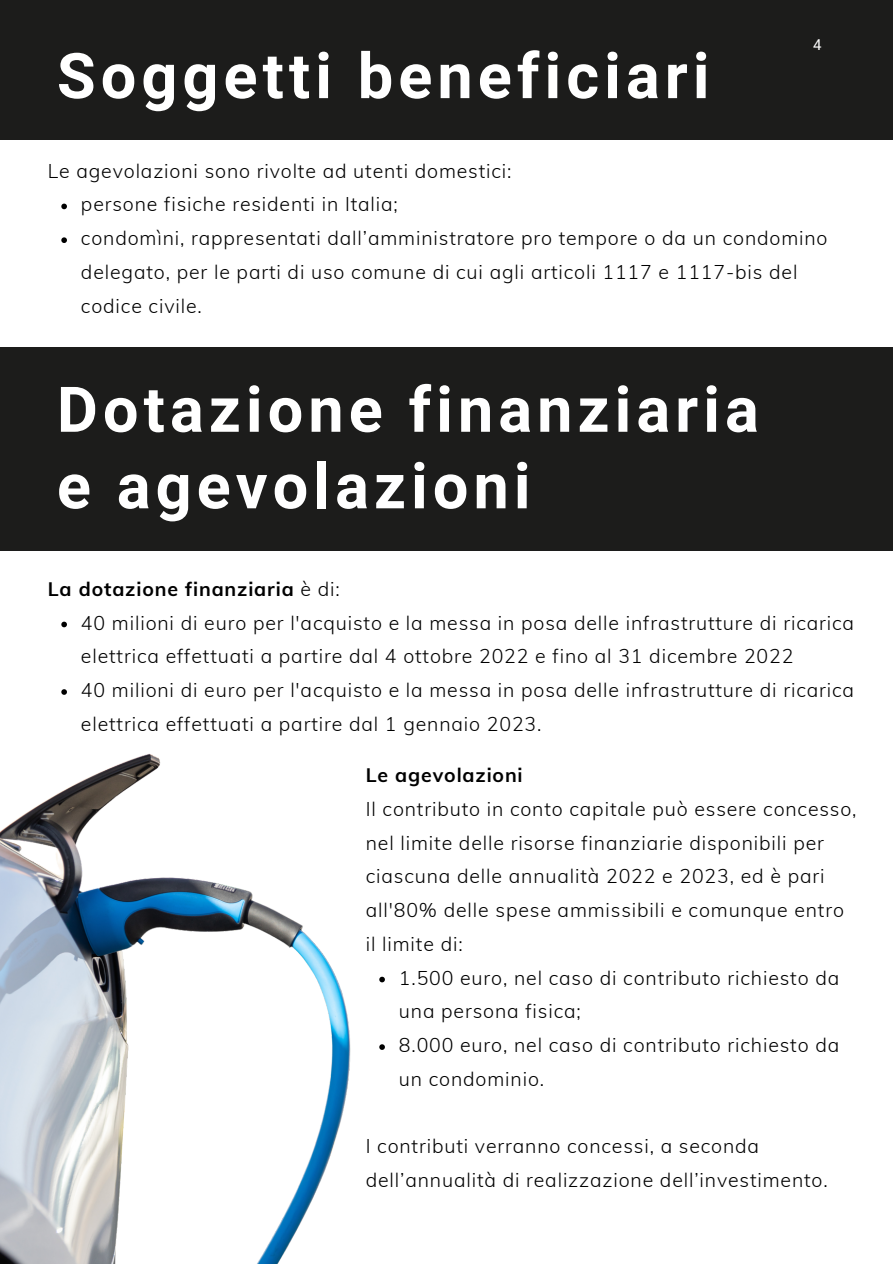
<style>
.page{position:relative;width:893px;height:1264px;background:#fff}
.page>*{position:absolute;margin:0;border:0;box-sizing:border-box;transform-origin:0 0}
.t1{font:700 63px/76.5px "Roboto";letter-spacing:.08em;color:#fff}
.t2{font:300 19.5px/33.8px "Muli";letter-spacing:.045em;color:#000}
.t3{font:700 19.5px "Muli";letter-spacing:.045em;color:#000}
.t4{font:15px "Roboto";color:#fff}
.s1{font-weight:300}
</style>
<div class="page">
<div style="left:0;top:0;width:892px;height:140px;background:#1c1c1b"></div>
<img style="left:0;top:753px;width:351px;height:510px">
<svg style="left:61px;top:204px;width:6px;height:5px"></svg>
<svg style="left:61px;top:237px;width:6px;height:6px"></svg>
<div style="left:0;top:347px;width:892px;height:203px;background:#1c1c1b"></div>
<svg style="left:61px;top:621px;width:6px;height:6px"></svg>
<svg style="left:61px;top:689px;width:6px;height:5px"></svg>
<svg style="left:379px;top:976px;width:6px;height:6px"></svg>
<svg style="left:379px;top:1044px;width:6px;height:5px"></svg>
<p class="t1" style="left:57px;top:38px;width:654px">Soggetti beneficiari</p>
<p class="t4" style="left:813px;top:36px;width:10px">4</p>
<p class="t2" style="left:48px;top:153px;width:465px">Le agevolazioni sono rivolte ad utenti domestici:</p>
<p class="t2" style="left:81px;top:187px;width:318px">persone fisiche residenti in Italia;</p>
<p class="t2" style="left:81px;top:221px;width:748px">condomìni, rappresentati dall’amministratore pro tempore o da un condomino delegato, per le parti di uso comune di cui agli articoli 1117 e 1117-bis del codice civile.</p>
<p class="t1" style="left:57px;top:372px;width:703px">Dotazione finanziaria e agevolazioni</p>
<p class="t3" style="left:48px;top:576px;width:293px">La dotazione finanziaria <span class="s1">è di:</span></p>
<p class="t2" style="left:81px;top:605px;width:774px">40 milioni di euro per l'acquisto e la messa in posa delle infrastrutture di ricarica elettrica effettuati a partire dal 4 ottobre 2022 e fino al 31 dicembre 2022</p>
<p class="t2" style="left:81px;top:673px;width:774px">40 milioni di euro per l'acquisto e la messa in posa delle infrastrutture di ricarica elettrica effettuati a partire dal 1 gennaio 2023.</p>
<p class="t3" style="left:366px;top:762px;width:158px">Le agevolazioni</p>
<p class="t2" style="left:366px;top:791px;width:492px">Il contributo in conto capitale può essere concesso, nel limite delle risorse finanziarie disponibili per ciascuna delle annualità 2022 e 2023, ed è pari all'80% delle spese ammissibili e comunque entro il limite di:</p>
<p class="t2" style="left:399px;top:960px;width:442px">1.500 euro, nel caso di contributo richiesto da una persona fisica;</p>
<p class="t2" style="left:399px;top:1027px;width:442px">8.000 euro, nel caso di contributo richiesto da un condominio.</p>
<p class="t2" style="left:366px;top:1129px;width:463px">I contributi verranno concessi, a seconda dell’annualità di realizzazione dell’investimento.</p>
</div>
